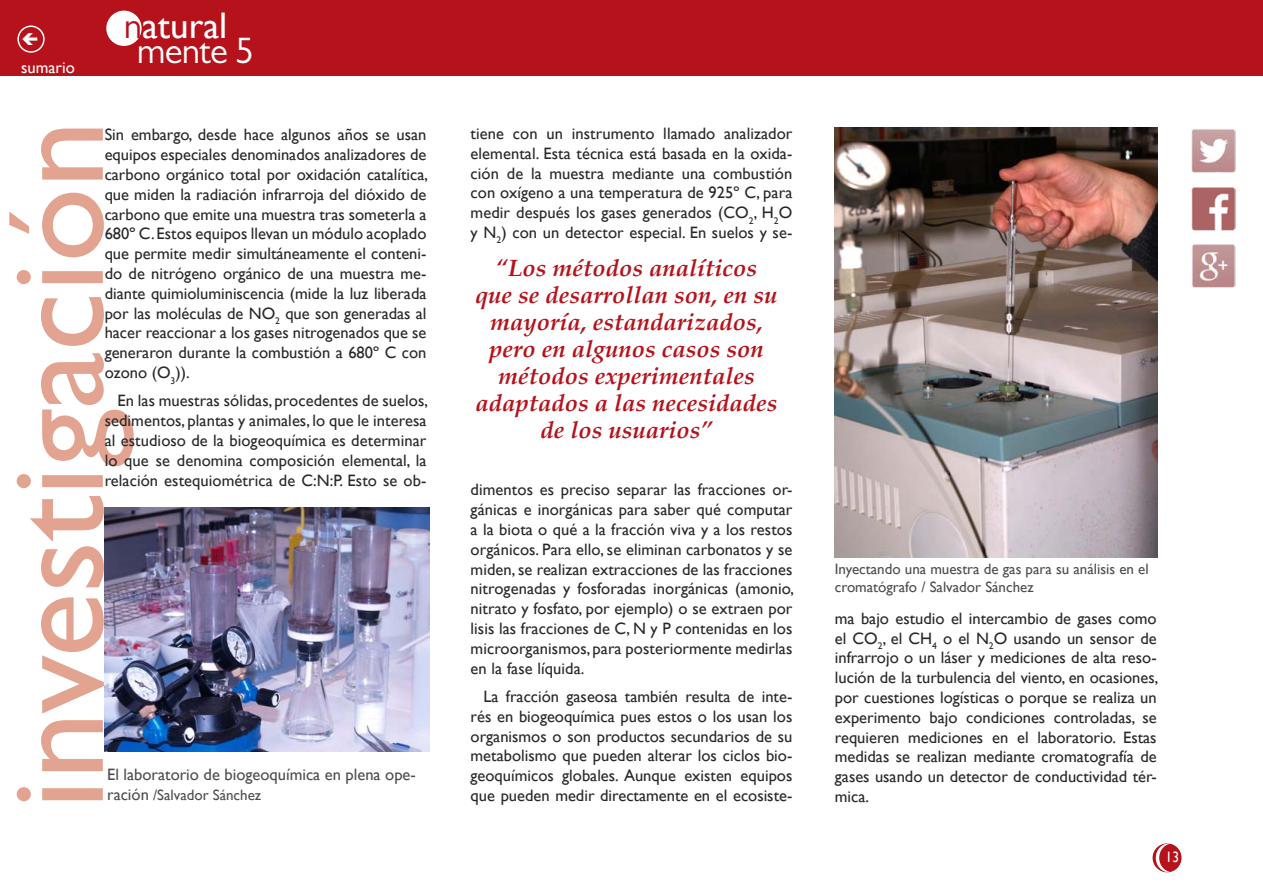
<style>
.page{position:relative;width:1263px;height:893px;background:#fff}
.page>*{position:absolute;margin:0;border:0;box-sizing:border-box;transform-origin:0 0}
.t1{font:135px "Gill Sans";color:#e2a490}
.t2{font:37.05px "Gill Sans";color:#fff}
.t3{font:37.05px "Gill Sans MT Pro";letter-spacing:-.02em;color:#fff}
.t4{font:italic 700 24px/27px "Palatino";color:#b5121b;text-align:center}
.t5{font:16.5px/19.8px "Gill Sans";color:#292829;text-align:justify}
.t6{font:16.5px "Gill Sans";color:#4d4d4f}
.t7{font:16.5px "Gill Sans";color:#fff}
.t8{font:15px/18px "Gill Sans";color:#4d4d4f}
.t9{font:15px "Gill Sans";color:#fff;scale:.9 1}
.s1{font-family:"Gill Sans MT Pro";color:#b5121b}
.s2{font-size:16.5px}
</style>
<div class="page">
<div style="left:1153px;top:844px;width:28px;height:28px;background:#b5121b;border-radius:50%"></div>
<div style="left:1152px;top:843px;width:29px;height:29px;border:2px solid #b5121b;border-radius:50%"></div>
<div style="left:0;top:0;width:1263px;height:76px;background:#b5121b"></div>
<div style="left:107px;top:11px;width:34px;height:34px;background:#fff;border-radius:50%"></div>
<div style="left:106px;top:11px;width:36px;height:35px;border:2px solid #fff;border-radius:50%"></div>
<svg style="left:1156px;top:843px;width:15px;height:29px"></svg>
<div style="left:17px;top:26px;width:28px;height:27px;border:2px solid #fff;border-radius:50%"></div>
<img style="left:1191px;top:187px;width:44px;height:43px">
<img style="left:1191px;top:129px;width:44px;height:44px">
<img style="left:1191px;top:244px;width:44px;height:44px">
<img style="left:105px;top:507px;width:325px;height:244px">
<img style="left:835px;top:128px;width:322px;height:429px">
<p class="t7" style="left:21px;top:58px;width:55px">sumario</p>
<h2 class="t2" style="left:124px;top:4px;width:105px"><span class="s1">n</span>atural</h2>
<h2 class="t3" style="left:137px;top:28px;width:119px">mente 5</h2>
<h1 class="t1" style="left:-21px;top:809px;width:690px;rotate:-90deg">investigación</h1>
<p class="t5" style="left:105px;top:125px;width:325px">Sin embargo, desde hace algunos años se usan equipos especiales denominados analizadores de carbono orgánico total por oxidación catalítica, que miden la radiación infrarroja del dióxido de carbono que emite una muestra tras someterla a 680º C. Estos equipos llevan un módulo acoplado que permite medir simultáneamente el conteni&shy;do de nitrógeno orgánico de una muestra me&shy;diante quimioluminiscencia (mide la luz liberada por las moléculas de NO<sub>2</sub> que son generadas al hacer reaccionar a los gases nitrogenados que se generaron durante la combustión a 680º C con ozono (O<sub>3</sub>)).</p>
<p class="t5" style="left:105px;top:391px;width:325px;text-indent:13px">En las muestras sólidas, procedentes de suelos, sedimentos, plantas y animales, lo que le interesa al estudioso de la biogeoquímica es determinar lo que se denomina composición elemental, la relación estequiométrica de C:N:P. Esto se ob-</p>
<p class="t6" style="left:107px;top:765px;width:310px">El laboratorio de biogeoquímica en plena ope-</p>
<p class="t8" style="left:107px;top:786px;width:156px"><span class="s2">ración</span> /Salvador Sánchez</p>
<p class="t5" style="left:471px;top:124px;width:323px">tiene con un instrumento llamado analizador elemental. Esta técnica está basada en la oxida&shy;ción de la muestra mediante una combustión con oxígeno a una temperatura de 925º C, para medir después los gases generados (CO<sub>2</sub>, H<sub>2</sub>O y N<sub>2</sub>) con un detector especial. En suelos y se-</p>
<h3 class="t4" style="left:475px;top:255px;width:304px">“Los métodos analíticos que se desarrollan son, en su mayoría, estandarizados, pero en algunos casos son métodos experimentales adaptados a las necesidades de los usuarios”</h3>
<p class="t5" style="left:471px;top:480px;width:325px">dimentos es preciso separar las fracciones or&shy;gánicas e inorgánicas para saber qué computar a la biota o qué a la fracción viva y a los restos orgánicos. Para ello, se eliminan carbonatos y se miden, se realizan extracciones de las fracciones nitrogenadas y fosforadas inorgánicas (amonio, nitrato y fosfato, por ejemplo) o se extraen por lisis las fracciones de C, N y P contenidas en los microorganismos, para posteriormente medirlas en la fase líquida.</p>
<p class="t5" style="left:471px;top:687px;width:323px;text-indent:13px">La fracción gaseosa también resulta de inte&shy;rés en biogeoquímica pues estos o los usan los organismos o son productos secundarios de su metabolismo que pueden alterar los ciclos bio&shy;geoquímicos globales. Aunque existen equipos que pueden medir directamente en el ecosiste-</p>
<p class="t8" style="left:835px;top:561px;width:315px">Inyectando una muestra de gas para su análisis en el cromatógrafo / Salvador Sánchez</p>
<p class="t5" style="left:835px;top:609px;width:325px">ma bajo estudio el intercambio de gases como el CO<sub>2</sub>, el CH<sub>4</sub> o el N<sub>2</sub>O usando un sensor de infrarrojo o un láser y mediciones de alta reso&shy;lución de la turbulencia del viento, en ocasiones, por cuestiones logísticas o porque se realiza un experimento bajo condiciones controladas, se requieren mediciones en el laboratorio. Estas medidas se realizan mediante cromatografía de gases usando un detector de conductividad tér&shy;mica.</p>
<p class="t9" style="left:1165px;top:849px;width:16px">13</p>
</div>
